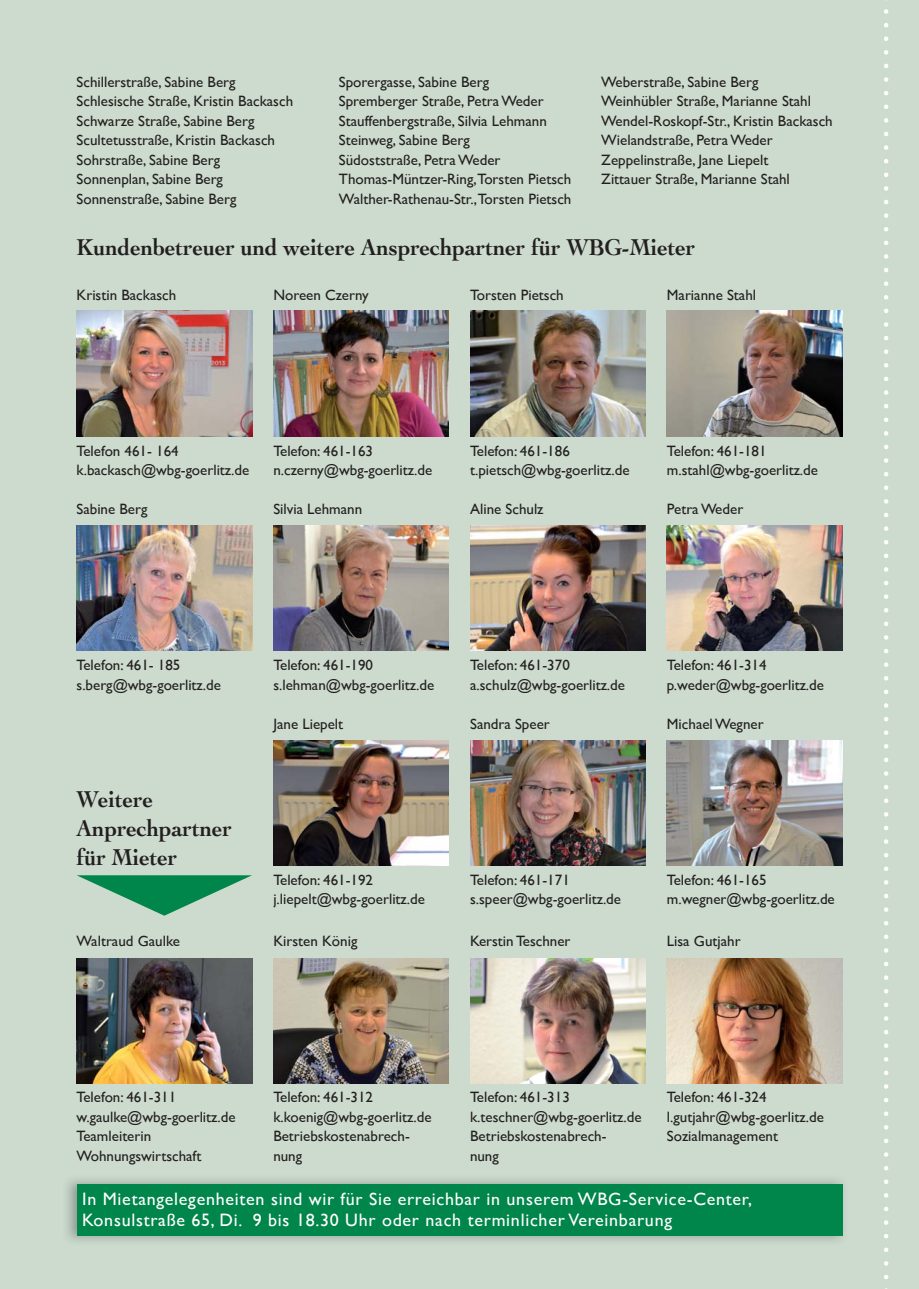
<style>
.page{position:relative;width:919px;height:1289px;background:#fff}
.page>*{position:absolute;margin:0;border:0;box-sizing:border-box;transform-origin:0 0}
.t1{font:700 24px/28.8px "Cochin";color:#231f20;scale:.93 1}
.t2{font:18px/21.6px "Gill Sans";letter-spacing:.04em;color:#fff}
.t3{font:15px/19.5px "Gill Sans";color:#231f20}
</style>
<div class="page">
<div style="left:0;top:0;width:918px;height:1288px;background:#ccdbcd"></div>
<svg style="left:884px;top:11px;width:4px;height:1268px"></svg>
<img style="left:77px;top:310px;width:175px;height:126px">
<img style="left:77px;top:525px;width:175px;height:126px">
<img style="left:273px;top:310px;width:176px;height:126px">
<img style="left:666px;top:740px;width:176px;height:125px">
<img style="left:470px;top:525px;width:175px;height:126px">
<img style="left:470px;top:310px;width:175px;height:126px">
<img style="left:273px;top:740px;width:176px;height:125px">
<img style="left:666px;top:310px;width:176px;height:126px">
<img style="left:666px;top:525px;width:176px;height:126px">
<img style="left:273px;top:525px;width:176px;height:126px">
<img style="left:470px;top:740px;width:175px;height:125px">
<img style="left:77px;top:958px;width:175px;height:125px">
<img style="left:273px;top:958px;width:176px;height:125px">
<img style="left:470px;top:958px;width:175px;height:125px">
<img style="left:666px;top:958px;width:176px;height:125px">
<img style="left:67px;top:1179px;width:776px;height:62px">
<div style="left:77px;top:1184px;width:765px;height:51px;background:#00854a"></div>
<svg style="left:77px;top:875px;width:175px;height:40px"></svg>
<p class="t3" style="left:77px;top:72px;width:218px">Schillerstraße, Sabine Berg<br>Schlesische Straße, Kristin Backasch<br>Schwarze Straße, Sabine Berg<br>Scultetusstraße, Kristin Backasch<br>Sohrstraße, Sabine Berg<br>Sonnenplan, Sabine Berg<br>Sonnenstraße, Sabine Berg</p>
<p class="t3" style="left:339px;top:72px;width:234px">Sporergasse, Sabine Berg<br>Spremberger Straße, Petra Weder<br>Stauffenbergstraße, Silvia Lehmann<br>Steinweg, Sabine Berg<br>Südoststraße, Petra Weder<br>Thomas-Müntzer-Ring,Torsten Pietsch<br>Walther-Rathenau-Str.,Torsten Pietsch</p>
<p class="t3" style="left:601px;top:72px;width:233px">Weberstraße, Sabine Berg<br>Weinhübler Straße, Marianne Stahl<br>Wendel-Roskopf-Str., Kristin Backasch<br>Wielandstraße, Petra Weder<br>Zeppelinstraße, Jane Liepelt<br>Zittauer Straße, Marianne Stahl</p>
<h1 class="t1" style="left:77px;top:233px;width:667px">Kundenbetreuer und weitere Ansprechpartner für WBG-Mieter</h1>
<p class="t3" style="left:77px;top:285px;width:101px">Kristin Backasch</p>
<p class="t3" style="left:273px;top:285px;width:97px">Noreen Czerny</p>
<p class="t3" style="left:470px;top:285px;width:95px">Torsten Pietsch</p>
<p class="t3" style="left:666px;top:285px;width:91px">Marianne Stahl</p>
<p class="t3" style="left:77px;top:441px;width:174px">Telefon 461- 164 k.backasch@wbg-goerlitz.de</p>
<p class="t3" style="left:77px;top:499px;width:72px">Sabine Berg</p>
<p class="t3" style="left:273px;top:441px;width:160px">Telefon: 461-163 n.czerny@wbg-goerlitz.de</p>
<p class="t3" style="left:273px;top:499px;width:90px">Silvia Lehmann</p>
<p class="t3" style="left:470px;top:441px;width:161px">Telefon: 461-186 t.pietsch@wbg-goerlitz.de</p>
<p class="t3" style="left:470px;top:499px;width:75px">Aline Schulz</p>
<p class="t3" style="left:666px;top:441px;width:153px">Telefon: 461-181 m.stahl@wbg-goerlitz.de</p>
<p class="t3" style="left:666px;top:499px;width:78px">Petra Weder</p>
<p class="t3" style="left:77px;top:655px;width:146px">Telefon: 461- 185 s.berg@wbg-goerlitz.de</p>
<h1 class="t1" style="left:77px;top:785px;width:169px">Weitere<br>Anprechpartner für Mieter</h1>
<p class="t3" style="left:77px;top:931px;width:105px">Waltraud Gaulke</p>
<p class="t3" style="left:273px;top:655px;width:162px">Telefon: 461-190 s.lehman@wbg-goerlitz.de</p>
<p class="t3" style="left:273px;top:714px;width:71px">Jane Liepelt</p>
<p class="t3" style="left:470px;top:655px;width:156px">Telefon: 461-370 a.schulz@wbg-goerlitz.de</p>
<p class="t3" style="left:470px;top:714px;width:81px">Sandra Speer</p>
<p class="t3" style="left:273px;top:870px;width:153px">Telefon: 461-192 j.liepelt@wbg-goerlitz.de</p>
<p class="t3" style="left:273px;top:931px;width:86px">Kirsten König</p>
<p class="t3" style="left:470px;top:870px;width:152px">Telefon: 461-171 s.speer@wbg-goerlitz.de</p>
<p class="t3" style="left:470px;top:931px;width:102px">Kerstin Teschner</p>
<p class="t3" style="left:666px;top:655px;width:159px">Telefon: 461-314 p.weder@wbg-goerlitz.de</p>
<p class="t3" style="left:666px;top:714px;width:98px">Michael Wegner</p>
<p class="t3" style="left:666px;top:870px;width:169px">Telefon: 461-165 m.wegner@wbg-goerlitz.de</p>
<p class="t3" style="left:666px;top:931px;width:75px">Lisa Gutjahr</p>
<p class="t3" style="left:77px;top:1087px;width:160px">Telefon: 461-311 w.gaulke@wbg-goerlitz.de<br>Teamleiterin<br>Wohnungswirtschaft</p>
<p class="t3" style="left:273px;top:1087px;width:160px">Telefon: 461-312 k.koenig@wbg-goerlitz.de<br>Betriebskostenabrech&shy;nung</p>
<p class="t3" style="left:470px;top:1087px;width:173px">Telefon: 461-313 k.teschner@wbg-goerlitz.de<br>Betriebskostenabrech-<br>nung</p>
<p class="t3" style="left:666px;top:1087px;width:158px">Telefon: 461-324 l.gutjahr@wbg-goerlitz.de<br>Sozialmanagement</p>
<p class="t2" style="left:82px;top:1187px;width:671px">In Mietangelegenheiten sind wir für Sie erreichbar in unserem WBG-Service-Center,<br>Konsulstraße 65, Di. 9 bis 18.30 Uhr oder nach terminlicher Vereinbarung</p>
</div>
